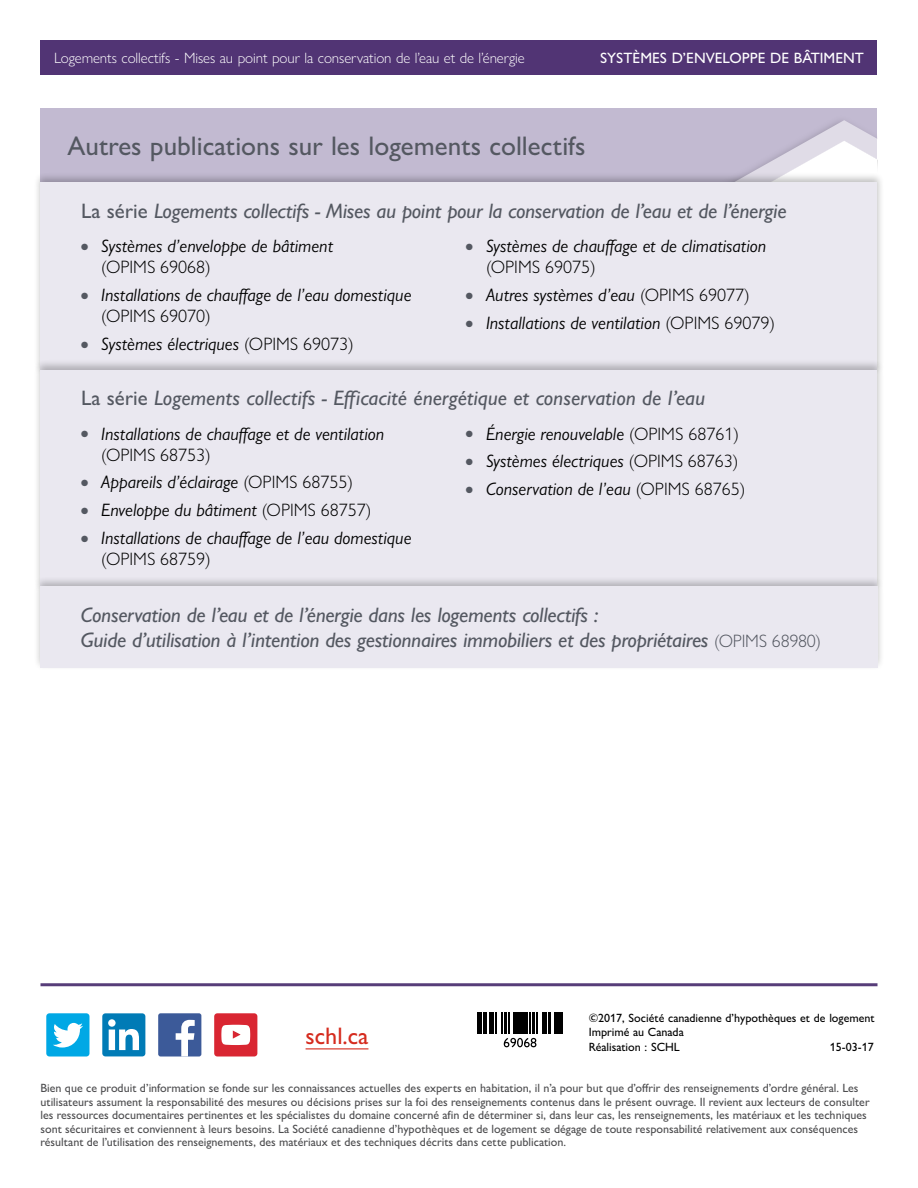
<style>
.page{position:relative;width:918px;height:1188px;background:#fff}
.page>*{position:absolute;margin:0;border:0;box-sizing:border-box;transform-origin:0 0}
.MURB_H2_backpage{font:500 27px "Gill Sans Nova";color:#545861}
.MIRB_P_CMHC_ca{font:500 24px "Gill Sans Nova";color:#d52b1e}
.t1{font:italic 500 21px/25.2px "Gill Sans Nova";letter-spacing:-.015em;color:#545861}
.t2{font:italic 18px/21px "Gill Sans Nova";color:#000}
.t3{font:300 15px "Gill Sans Nova";letter-spacing:-.005em;color:#fff}
.t4{font:500 15px "Gill Sans Nova";color:#fff}
.MURB_P_Boilerplate{font:500 12px/13.5px "Gill Sans Nova";color:#4d4d4f}
.MURB_P_copyright{font:500 12px "Gill Sans Nova";color:#000}
.s1{font-style:normal}
.s2{color:#545861}
.s3{font-weight:300;font-style:normal}
.s4{font-weight:300;font-style:normal;font-size:18px}
</style>
<div class="page">
<div style="left:40px;top:40px;width:838px;height:35px;background:#513474"></div>
<hr style="left:306px;top:1048px;width:62px;height:1px;background:#d52b1e">
<div style="left:102px;top:1013px;width:43px;height:43px;background:#007bb6;border-radius:3px"></div>
<svg style="left:108px;top:1019px;width:31px;height:31px"></svg>
<div style="left:214px;top:1013px;width:43px;height:44px;background:#d92632;border-radius:3px"></div>
<svg style="left:221px;top:1025px;width:29px;height:20px"></svg>
<div style="left:158px;top:1013px;width:43px;height:44px;background:#3c5a99;border-radius:2px"></div>
<svg style="left:176px;top:1020px;width:19px;height:37px"></svg>
<div style="left:46px;top:1013px;width:43px;height:44px;background:#00a8e5;border-radius:3px"></div>
<svg style="left:53px;top:1023px;width:30px;height:25px"></svg>
<hr style="left:477px;top:1012px;width:3px;height:22px;background:#000">
<svg style="left:481px;top:1012px;width:1px;height:22px"></svg>
<hr style="left:484px;top:1012px;width:3px;height:22px;background:#000">
<svg style="left:489px;top:1012px;width:1px;height:22px"></svg>
<hr style="left:491px;top:1012px;width:3px;height:22px;background:#000">
<hr style="left:544px;top:1012px;width:2px;height:22px;background:#000">
<hr style="left:549px;top:1012px;width:2px;height:22px;background:#000">
<hr style="left:554px;top:1012px;width:3px;height:22px;background:#000">
<svg style="left:558px;top:1012px;width:1px;height:22px"></svg>
<hr style="left:561px;top:1012px;width:2px;height:22px;background:#000">
<svg style="left:496px;top:1012px;width:47px;height:35px"></svg>
<hr style="left:40px;top:983px;width:838px;height:3px;background:#573d79">
<div style="left:40px;top:108px;width:838px;height:74px;background:#c2bad1"></div>
<svg style="left:748px;top:120px;width:130px;height:52px"></svg>
<div style="left:33px;top:172px;width:852px;height:203px;background:#000;opacity:.25"></div>
<div style="left:40px;top:182px;width:838px;height:190px;background:#eae8f0"></div>
<div style="left:33px;top:359px;width:852px;height:232px;background:#000;opacity:.25"></div>
<div style="left:40px;top:370px;width:838px;height:218px;background:#eae8f0"></div>
<div style="left:33px;top:576px;width:852px;height:95px;background:#000;opacity:.25"></div>
<div style="left:40px;top:586px;width:837px;height:81px;background:#eae8f0"></div>
<p class="t3" style="left:54px;top:49px;width:472px">Logements collectifs - Mises au point pour la conservation de l’eau et de l’énergie</p>
<p class="t4" style="left:600px;top:49px;width:265px">SYSTÈMES D’ENVELOPPE DE BÂTIMENT</p>
<h2 class="MURB_H2_backpage" style="left:68px;top:129px;width:520px">Autres publications sur les logements collectifs</h2>
<p class="t1" style="left:81px;top:198px;width:707px"><span class="s1">La série</span> Logements collectifs - Mises au point pour la conservation de l’eau et de l’énergie</p>
<p class="t2" style="left:101px;top:235px;width:233px;text-indent:-20px"><span class="s2">●</span> Systèmes d’enveloppe de bâtiment <span class="s3">(OPIMS 69068)</span></p>
<p class="t2" style="left:101px;top:284px;width:312px;text-indent:-20px"><span class="s2">●</span> Installations de chauffage de l’eau domestique <span class="s3">(OPIMS 69070)</span></p>
<p class="t2" style="left:81px;top:333px;width:274px"><span class="s2">●</span> Systèmes électriques <span class="s3">(OPIMS 69073)</span></p>
<p class="t2" style="left:486px;top:235px;width:282px;text-indent:-20px"><span class="s2">●</span> Systèmes de chauffage et de climatisation <span class="s3">(OPIMS 69075)</span></p>
<p class="t2" style="left:466px;top:284px;width:285px"><span class="s2">●</span> Autres systèmes d’eau <span class="s3">(OPIMS 69077)</span></p>
<p class="t2" style="left:466px;top:312px;width:311px"><span class="s2">●</span> Installations de ventilation <span class="s3">(OPIMS 69079)</span></p>
<p class="t1" style="left:81px;top:385px;width:626px"><span class="s1">La série</span> Logements collectifs - Efficacité énergétique et conservation de l’eau</p>
<p class="t2" style="left:101px;top:423px;width:285px;text-indent:-20px"><span class="s2">●</span> Installations de chauffage et de ventilation <span class="s3">(OPIMS 68753)</span></p>
<p class="t2" style="left:81px;top:472px;width:274px"><span class="s2">●</span> Appareils d’éclairage <span class="s3">(OPIMS 68755)</span></p>
<p class="t2" style="left:81px;top:499px;width:292px"><span class="s2">●</span> Enveloppe du bâtiment <span class="s3">(OPIMS 68757)</span></p>
<p class="t2" style="left:101px;top:527px;width:312px;text-indent:-20px"><span class="s2">●</span> Installations de chauffage de l’eau domestique <span class="s3">(OPIMS 68759)</span></p>
<p class="t2" style="left:466px;top:423px;width:275px"><span class="s2">●</span> Énergie renouvelable <span class="s3">(OPIMS 68761)</span></p>
<p class="t2" style="left:466px;top:451px;width:274px"><span class="s2">●</span> Systèmes électriques <span class="s3">(OPIMS 68763)</span></p>
<p class="t2" style="left:466px;top:478px;width:281px"><span class="s2">●</span> Conservation de l’eau <span class="s3">(OPIMS 68765)</span></p>
<p class="t1" style="left:81px;top:602px;width:742px">Conservation de l’eau et de l’énergie dans les logements collectifs :<br>Guide d’utilisation à l’intention des gestionnaires immobiliers et des propriétaires <span class="s4">(OPIMS 68980)</span></p>
<p class="MIRB_P_CMHC_ca" style="left:306px;top:1021px;width:64px">schl.ca</p>
<p class="MURB_P_copyright" style="left:589px;top:1011px;width:287px">©2017, Société canadienne d’hypothèques et de logement</p>
<p class="MURB_P_copyright" style="left:589px;top:1025px;width:97px">Imprimé au Canada</p>
<p class="MURB_P_copyright" style="left:589px;top:1039px;width:93px">Réalisation : SCHL</p>
<p class="MURB_P_copyright" style="left:830px;top:1039px;width:45px">15-03-17</p>
<p class="MURB_P_Boilerplate" style="left:40px;top:1081px;width:831px">Bien que ce produit d’information se fonde sur les connaissances actuelles des experts en habitation, il n’a pour but que d’offrir des renseignements d’ordre général. Les utilisateurs assument la responsabilité des mesures ou décisions prises sur la foi des renseignements contenus dans le présent ouvrage. Il revient aux lecteurs de consulter les ressources documentaires pertinentes et les spécialistes du domaine concerné afin de déterminer si, dans leur cas, les renseignements, les matériaux et les techniques sont sécuritaires et conviennent à leurs besoins. La Société canadienne d’hypothèques et de logement se dégage de toute responsabilité relativement aux conséquences résultant de l’utilisation des renseignements, des matériaux et des techniques décrits dans cette publication.</p>
</div>
